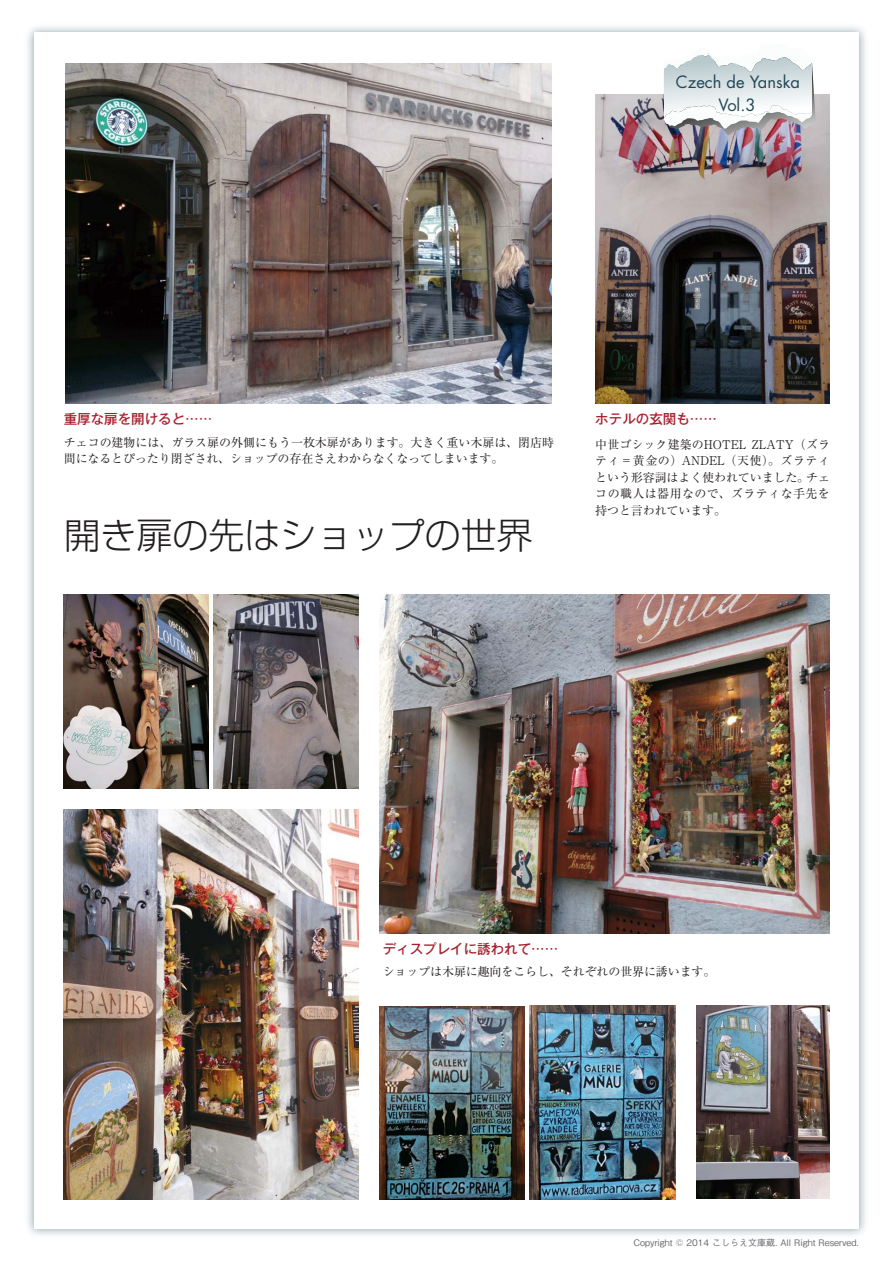
<style>
.page{position:relative;width:893px;height:1263px;background:#fff}
.page>*{position:absolute;margin:0;border:0;box-sizing:border-box;transform-origin:0 0}
.t1{font:300 36px "Shin Go Pro";color:#231f20}
.t2{font:16.5px "Futura Std";color:#224756}
.t3{font:500 13.5px "Gothic MB101 Pro";color:#a7212e}
.t4{font:12px/16.5px "Ryumin Pro";letter-spacing:-.01em;color:#231f20}
.t5{font:500 9px "Gothic BBB Pro";color:#6c6d70}
</style>
<div class="page">
<div style="left:24px;top:23px;width:845px;height:1215px;background:#224756;opacity:.5"></div>
<div style="left:34px;top:33px;width:825px;height:1196px;background:#fff"></div>
<img style="left:595px;top:95px;width:234px;height:309px">
<img style="left:66px;top:64px;width:485px;height:340px">
<svg style="left:664px;top:53px;width:151px;height:83px"></svg>
<img style="left:64px;top:809px;width:294px;height:390px">
<img style="left:213px;top:594px;width:145px;height:194px">
<img style="left:64px;top:594px;width:145px;height:194px">
<img style="left:530px;top:1006px;width:145px;height:193px">
<img style="left:380px;top:1007px;width:145px;height:192px">
<img style="left:696px;top:1005px;width:133px;height:194px">
<img style="left:379px;top:594px;width:450px;height:339px">
<p class="t2" style="left:676px;top:71px;width:125px">Czech de Yanska</p>
<p class="t2" style="left:718px;top:94px;width:39px">Vol.3</p>
<p class="t3" style="left:64px;top:408px;width:150px">重厚な扉を開けると……</p>
<p class="t4" style="left:64px;top:433px;width:492px">チェコの建物には、ガラス扉の外側にもう一枚木扉があります。大きく重い木扉は、閉店時間になるとぴったり閉ざされ、ショップの存在さえわからなくなってしまいます。</p>
<p class="t1" style="left:65px;top:506px;width:470px">開き扉の先はショップの世界</p>
<p class="t3" style="left:595px;top:408px;width:123px">ホテルの玄関も……</p>
<p class="t4" style="left:595px;top:435px;width:236px;text-align:justify">中世ゴシック建築のHOTEL ZLATY（ズラティ＝黄金の）ANDEL（天使）。ズラティという形容詞はよく使われていました。チェコの職人は器用なので、ズラティな手先を持つと言われています。</p>
<p class="t3" style="left:383px;top:937px;width:177px">ディスプレイに誘われて……</p>
<p class="t4" style="left:383px;top:963px;width:334px">ショップは木扉に趣向をこらし、それぞれの世界に誘います。</p>
<p class="t5" style="left:633px;top:1236px;width:227px">Copyright © 2014 こしらえ文庫蔵. All Right Reserved.</p>
</div>
